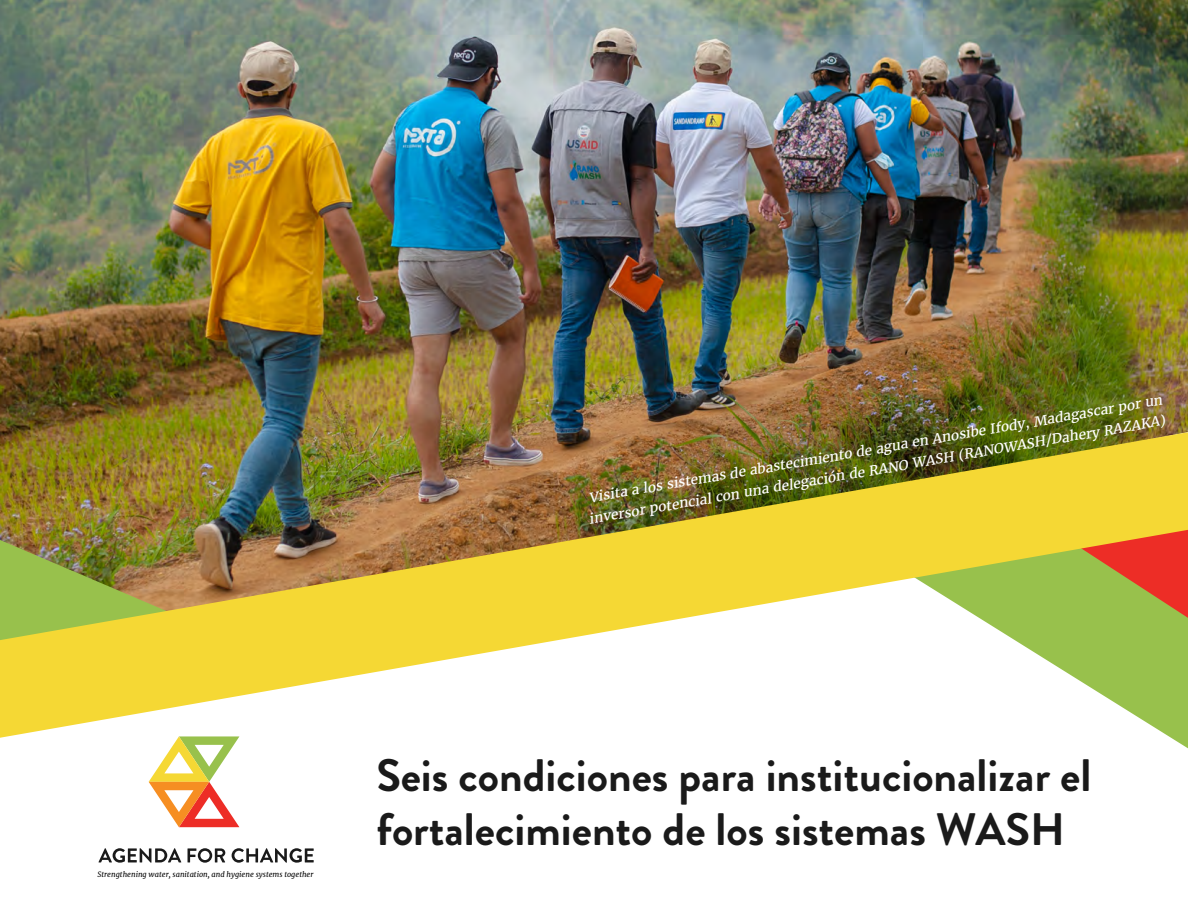
<style>
.page{position:relative;width:1188px;height:918px;background:#fff}
.page>*{position:absolute;margin:0;border:0;box-sizing:border-box;transform-origin:0 0}
.t1{font:700 45.45px/54.6px "Brandon Grotesque";color:#1a1a1a}
.t2{font:italic 13.35px/20.5px "Merriweather";color:#fff}
.t3{font:italic 7.5px "Merriweather";color:#000}
</style>
<div class="page">
<img style="left:0;top:0;width:1187px;height:432px">
<img style="left:0;top:432px;width:1187px;height:306px">
<svg style="left:98px;top:848px;width:83px;height:15px"></svg>
<svg style="left:187px;top:848px;width:38px;height:15px"></svg>
<svg style="left:231px;top:848px;width:83px;height:15px"></svg>
<svg style="left:149px;top:736px;width:90px;height:91px"></svg>
<p class="t2" style="left:584px;top:490px;width:586px;rotate:-10deg">Visita a los sistemas de abastecimiento de agua en Anosibe Ifody, Madagascar por un inversor potencial con una delegación de RANO WASH (RANOWASH/Dahery RAZAKA)</p>
<p class="t3" style="left:98px;top:869px;width:217px">Strengthening water, sanitation, and hygiene systems together</p>
<h1 class="t1" style="left:376px;top:749px;width:716px">Seis condiciones para institucionalizar el fortalecimiento de los sistemas WASH</h1>
</div>
